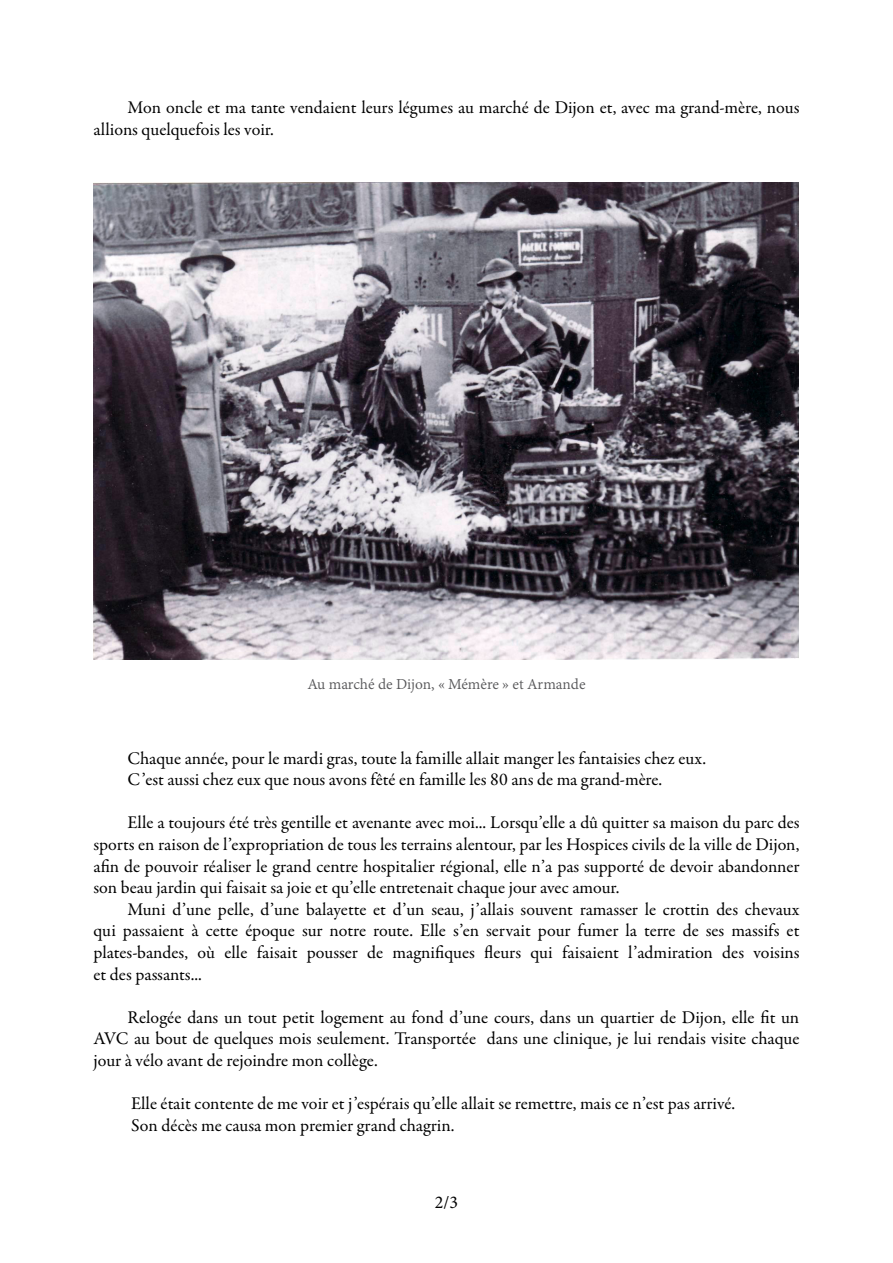
<style>
.page{position:relative;width:893px;height:1263px;background:#fff}
.page>*{position:absolute;margin:0;border:0;box-sizing:border-box;transform-origin:0 0}
.t1{font:18px/21.6px "Garamond Premr Pro";color:#000}
.t2{font:18px "Minion Pro";color:#000}
.t3{font:16.5px "Adobe Gurmukhi";color:#58585a}
</style>
<div class="page">
<img style="left:94px;top:183px;width:704px;height:477px">
<p class="t1" style="left:94px;top:97px;width:707px;text-indent:34px">Mon oncle et ma tante vendaient leurs légumes au marché de Dijon et, avec ma grand-mère, nous allions quelquefois les voir.</p>
<p class="t3" style="left:307px;top:674px;width:280px">Au marché de Dijon, « Mémère » et Armande</p>
<p class="t1" style="left:128px;top:747px;width:580px">Chaque année, pour le mardi gras, toute la famille allait manger les fantaisies chez eux.<br>C’est aussi chez eux que nous avons fêté en famille les 80 ans de ma grand-mère.</p>
<p class="t1" style="left:94px;top:812px;width:707px;text-align:justify;text-indent:34px">Elle a toujours été très gentille et avenante avec moi... Lorsqu’elle a dû quitter sa maison du parc des sports en raison de l’expropriation de tous les terrains alentour, par les Hospices civils de la ville de Dijon, afin de pouvoir réaliser le grand centre hospitalier régional, elle n’a pas supporté de devoir abandonner son beau jardin qui faisait sa joie et qu’elle entretenait chaque jour avec amour.</p>
<p class="t1" style="left:94px;top:899px;width:707px;text-align:justify;text-indent:34px">Muni d’une pelle, d’une balayette et d’un seau, j’allais souvent ramasser le crottin des chevaux qui passaient à cette époque sur notre route. Elle s’en servait pour fumer la terre de ses massifs et plates-bandes, où elle faisait pousser de magnifiques fleurs qui faisaient l’admiration des voisins et des passants...</p>
<p class="t1" style="left:94px;top:1007px;width:707px;text-align:justify;text-indent:34px">Relogée dans un tout petit logement au fond d’une cours, dans un quartier de Dijon, elle fit un AVC au bout de quelques mois seulement. Transportée dans une clinique, je lui rendais visite chaque jour à vélo avant de rejoindre mon collège.</p>
<p class="t1" style="left:131px;top:1093px;width:606px">Elle était contente de me voir et j’espérais qu’elle allait se remettre, mais ce n’est pas arrivé.<br>Son décès me causa mon premier grand chagrin.</p>
<p class="t2" style="left:435px;top:1190px;width:25px">2/3</p>
</div>
